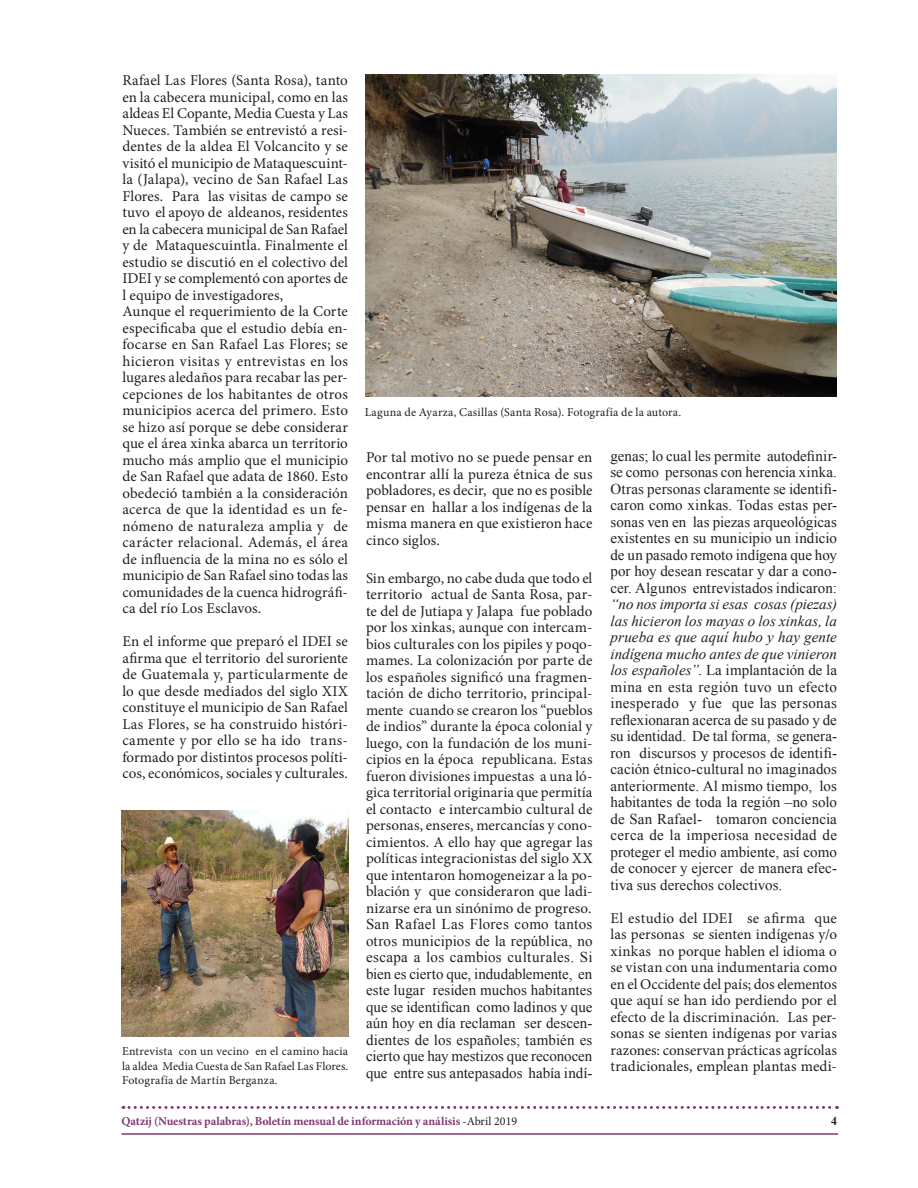
<style>
.page{position:relative;width:918px;height:1188px;background:#fff}
.page>*{position:absolute;margin:0;border:0;box-sizing:border-box;transform-origin:0 0}
.Cuertpo_de_Texto{font:15px/16.5px "Minion Pro";color:#231f20;text-align:justify}
.Cuertpo_de_Texto-2{font:15px/16.5px "Times New Roman";color:#231f20;text-align:justify}
.Pie_de_foto{font:12px/14.4px "Minion Pro";letter-spacing:.015em;color:#231f20;text-align:justify}
.t1{font:700 12px "Minion Pro";letter-spacing:-.005em;color:#813972}
.t2{font:700 12px "Times New Roman";color:#231f20}
.s1{font-style:italic}
.s2{font-weight:400;color:#231f20}
</style>
<div class="page">
<svg style="left:123px;top:1106px;width:715px;height:3px"></svg>
<hr style="left:122px;top:1133px;width:716px;height:2px;background:#813972">
<img style="left:121px;top:811px;width:227px;height:226px">
<img style="left:366px;top:75px;width:471px;height:322px">
<p class="Cuertpo_de_Texto" style="left:122px;top:72px;width:227px">Rafael Las Flores (Santa Rosa), tanto en la cabecera municipal, como en las aldeas El Copante, Media Cuesta y Las Nueces. También se entrevistó a resi&shy;dentes de la aldea El Volcancito y se visitó el municipio de Mataquescuint&shy;la (Jalapa), vecino de San Rafael Las Flores. Para las visitas de campo se tuvo el apoyo de aldeanos, residentes en la cabecera municipal de San Rafael y de Mataquescuintla. Finalmente el estudio se discutió en el colectivo del IDEI y se complementó con aportes de l equipo de investigadores,</p>
<p class="Cuertpo_de_Texto" style="left:122px;top:303px;width:227px">Aunque el requerimiento de la Corte especificaba que el estudio debía en&shy;focarse en San Rafael Las Flores; se hicieron visitas y entrevistas en los lugares aledaños para recabar las per&shy;cepciones de los habitantes de otros municipios acerca del primero. Esto se hizo así porque se debe considerar que el área xinka abarca un territorio mucho más amplio que el municipio de San Rafael que adata de 1860. Esto obedeció también a la consideración acerca de que la identidad es un fe&shy;nómeno de naturaleza amplia y de carácter relacional. Además, el área de influencia de la mina no es sólo el municipio de San Rafael sino todas las comunidades de la cuenca hidrográfi&shy;ca del río Los Esclavos.</p>
<p class="Cuertpo_de_Texto" style="left:122px;top:633px;width:227px">En el informe que preparó el IDEI se afirma que el territorio del suroriente de Guatemala y, particularmente de lo que desde mediados del siglo XIX constituye el municipio de San Rafael Las Flores, se ha construido históri&shy;camente y por ello se ha ido trans&shy;formado por distintos procesos políti&shy;cos, económicos, sociales y culturales.</p>
<p class="Pie_de_foto" style="left:122px;top:1044px;width:228px">Entrevista con un vecino en el camino hacia la aldea Media Cuesta de San Rafael Las Flores.<br>Fotografía de Martín Berganza.</p>
<p class="Pie_de_foto" style="left:365px;top:405px;width:318px">Laguna de Ayarza, Casillas (Santa Rosa). Fotografía de la autora.</p>
<p class="Cuertpo_de_Texto" style="left:366px;top:449px;width:228px">Por tal motivo no se puede pensar en encontrar allí la pureza étnica de sus pobladores, es decir, que no es posible pensar en hallar a los indígenas de la misma manera en que existieron hace cinco siglos.</p>
<p class="Cuertpo_de_Texto" style="left:366px;top:570px;width:228px">Sin embargo, no cabe duda que todo el territorio actual de Santa Rosa, par&shy;te del de Jutiapa y Jalapa fue poblado por los xinkas, aunque con intercam&shy;bios culturales con los pipiles y poqo&shy;mames. La colonización por parte de los españoles significó una fragmen&shy;tación de dicho territorio, principal&shy;mente cuando se crearon los “pueblos de indios” durante la época colonial y luego, con la fundación de los muni&shy;cipios en la época republicana. Estas fueron divisiones impuestas a una ló&shy;gica territorial originaria que permitía el contacto e intercambio cultural de personas, enseres, mercancías y cono&shy;cimientos. A ello hay que agregar las políticas integracionistas del siglo XX que intentaron homogeneizar a la po&shy;blación y que consideraron que ladi&shy;nizarse era un sinónimo de progreso.</p>
<p class="Cuertpo_de_Texto-2" style="left:366px;top:916px;width:228px">San Rafael Las Flores como tantos otros municipios de la república, no escapa a los cambios culturales. Si bien es cierto que, indudablemente, en este lugar residen muchos habitantes que se identifican como ladinos y que aún hoy en día reclaman ser descen&shy;dientes de los españoles; también es cierto que hay mestizos que reconocen que entre sus antepasados había indí-</p>
<p class="Cuertpo_de_Texto-2" style="left:610px;top:447px;width:228px">genas; lo cual les permite autodefinir&shy;se como personas con herencia xinka.<br>Otras personas claramente se identifi&shy;caron como xinkas. Todas estas per&shy;sonas ven en las piezas arqueológicas existentes en su municipio un indicio de un pasado remoto indígena que hoy por hoy desean rescatar y dar a cono&shy;cer. Algunos entrevistados indicaron: <span class="s1">“no nos importa si esas cosas (piezas) las hicieron los mayas o los xinkas, la prueba es que aquí hubo y hay gente indígena mucho antes de que vinieron los españoles”.</span> La implantación de la mina en esta región tuvo un efecto inesperado y fue que las personas reflexionaran acerca de su pasado y de su identidad. De tal forma, se genera&shy;ron discursos y procesos de identifi&shy;cación étnico-cultural no imaginados anteriormente. Al mismo tiempo, los habitantes de toda la región –no solo de San Rafael- tomaron conciencia cerca de la imperiosa necesidad de proteger el medio ambiente, así como de conocer y ejercer de manera efec&shy;tiva sus derechos colectivos.</p>
<p class="Cuertpo_de_Texto" style="left:610px;top:910px;width:228px">El estudio del IDEI se afirma que las personas se sienten indígenas y/o xinkas no porque hablen el idioma o se vistan con una indumentaria como en el Occidente del país; dos elementos que aquí se han ido perdiendo por el efecto de la discriminación. Las per&shy;sonas se sienten indígenas por varias razones: conservan prácticas agrícolas tradicionales, emplean plantas medi-</p>
<p class="t1" style="left:122px;top:1113px;width:397px">Qatzij (Nuestras palabras), Boletín mensual de información y análisis <span class="s2">-Abril 2019</span></p>
<p class="t2" style="left:831px;top:1112px;width:7px">4</p>
</div>
